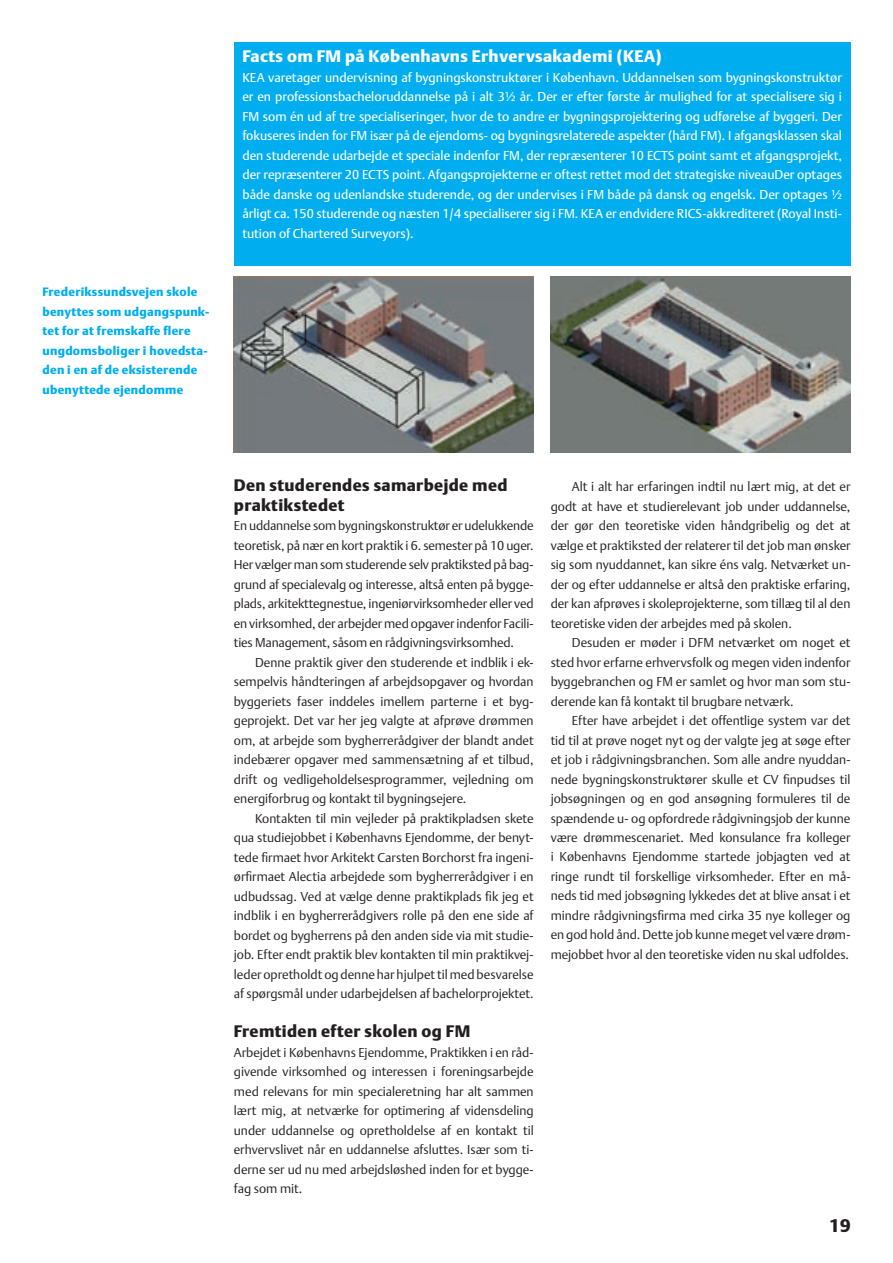
<style>
.page{position:relative;width:893px;height:1263px;background:#fff}
.page>*{position:absolute;margin:0;border:0;box-sizing:border-box;transform-origin:0 0}
.t1{font:18px "DTL Argo T Black";color:#231f20}
.t2{font:16.5px/19.5px "DTL Argo T Black";letter-spacing:.025em;color:#231f20}
.t3{font:16.5px "DTL Argo T Black";letter-spacing:.02em;color:#fff}
.t4{font:12.75px/19.5px "DTL Argo T Light";color:#231f20;text-align:justify}
.t5{font:12.75px/19.5px "DTL Argo T";color:#fff;text-align:justify}
.t6{font:12px/19.5px "DTL Argo T Black";letter-spacing:.02em;color:#00aeef}
</style>
<div class="page">
<img style="left:234px;top:277px;width:300px;height:175px">
<img style="left:551px;top:277px;width:299px;height:175px">
<div style="left:234px;top:43px;width:616px;height:223px;background:#00aeef"></div>
<p class="t6" style="left:43px;top:282px;width:168px">Frederikssundsvejen skole benyttes som udgangspunk&shy;tet for at fremskaffe flere ungdomsboliger i hovedsta&shy;den i en af de eksisterende ubenyttede ejendomme</p>
<p class="t3" style="left:242px;top:46px;width:393px">Facts om FM på Københavns Erhvervsakademi (KEA</p>
<p class="t3" style="left:655px;top:46px;width:8px">)</p>
<p class="t5" style="left:242px;top:67px;width:601px">KEA varetager undervisning af bygningskonstruktører i København. Uddannelsen som bygningskonstruktør er en professionsbacheloruddannelse på i alt 3½ år. Der er efter første år mulighed for at specialisere sig i FM som én ud af tre specialiseringer, hvor de to andre er bygningsprojektering og udførelse af byggeri. Der fokuseres inden for FM især på de ejendoms- og bygningsrelaterede aspekter (hård FM). I afgangsklassen skal den studerende udarbejde et speciale indenfor FM, der repræsenterer 10 ECTS point samt et afgangsprojekt, der repræsenterer 20 ECTS point. Afgangsprojekterne er oftest rettet mod det strategiske niveauDer optages både danske og udenlandske studerende, og der undervises i FM både på dansk og engelsk. Der optages ½ årligt ca. 150 studerende og næsten 1/4 specialiserer sig i FM. KEA er endvidere RICS-akkrediteret (Royal Insti&shy;tution of Chartered Surveyors).</p>
<p class="t2" style="left:234px;top:475px;width:275px">Den studerendes samarbejde med praktikstedet</p>
<p class="t4" style="left:234px;top:516px;width:301px">En uddannelse som bygningskonstruktør er udelukkende teoretisk, på nær en kort praktik i 6. semester på 10 uger.<br>Her vælger man som studerende selv praktiksted på bag&shy;grund af specialevalg og interesse, altså enten på bygge&shy;plads, arkitekttegnestue, ingeniørvirksomheder eller ved en virksomhed, der arbejder med opgaver indenfor Facili&shy;ties Management, såsom en rådgivningsvirksomhed.</p>
<p class="t4" style="left:234px;top:652px;width:301px;text-indent:21px">Denne praktik giver den studerende et indblik i ek&shy;sempelvis håndteringen af arbejdsopgaver og hvordan byggeriets faser inddeles imellem parterne i et byg&shy;geprojekt. Det var her jeg valgte at afprøve drømmen om, at arbejde som bygherrerådgiver der blandt andet indebærer opgaver med sammensætning af et tilbud, drift og vedligeholdelsesprogrammer, vejledning om energiforbrug og kontakt til bygningsejere.</p>
<p class="t4" style="left:234px;top:808px;width:301px;text-indent:21px">Kontakten til min vejleder på praktikpladsen skete qua studiejobbet i Københavns Ejendomme, der benyt&shy;tede firmaet hvor Arkitekt Carsten Borchorst fra ingeni&shy;ørfirmaet Alectia arbejdede som bygherrerådgiver i en udbudssag. Ved at vælge denne praktikplads fik jeg et indblik i en bygherrerådgivers rolle på den ene side af bordet og bygherrens på den anden side via mit studie&shy;job. Efter endt praktik blev kontakten til min praktikvej&shy;leder opretholdt og denne har hjulpet til med besvarelse af spørgsmål under udarbejdelsen af bachelorprojektet.</p>
<p class="t2" style="left:234px;top:1021px;width:225px">Fremtiden efter skolen og FM</p>
<p class="t4" style="left:234px;top:1042px;width:301px">Arbejdet i Københavns Ejendomme, Praktikken i en råd&shy;givende virksomhed og interessen i foreningsarbejde med relevans for min specialeretning har alt sammen lært mig, at netværke for optimering af vidensdeling under uddannelse og opretholdelse af en kontakt til erhvervslivet når en uddannelse afsluttes. Især som ti&shy;derne ser ud nu med arbejdsløshed inden for et bygge&shy;fag som mit.</p>
<p class="t4" style="left:551px;top:477px;width:301px;text-indent:21px">Alt i alt har erfaringen indtil nu lært mig, at det er godt at have et studierelevant job under uddannelse, der gør den teoretiske viden håndgribelig og det at vælge et praktiksted der relaterer til det job man ønsker sig som nyuddannet, kan sikre éns valg. Netværket un&shy;der og efter uddannelse er altså den praktiske erfaring, der kan afprøves i skoleprojekterne, som tillæg til al den teoretiske viden der arbejdes med på skolen.</p>
<p class="t4" style="left:551px;top:633px;width:301px;text-indent:21px">Desuden er møder i DFM netværket om noget et sted hvor erfarne erhvervsfolk og megen viden indenfor byggebranchen og FM er samlet og hvor man som stu&shy;derende kan få kontakt til brugbare netværk.</p>
<p class="t4" style="left:551px;top:711px;width:301px;text-indent:21px">Efter have arbejdet i det offentlige system var det tid til at prøve noget nyt og der valgte jeg at søge efter et job i rådgivningsbranchen. Som alle andre nyuddan&shy;nede bygningskonstruktører skulle et CV finpudses til jobsøgningen og en god ansøgning formuleres til de spændende u- og opfordrede rådgivningsjob der kunne være drømmescenariet. Med konsulance fra kolleger i Københavns Ejendomme startede jobjagten ved at ringe rundt til forskellige virksomheder. Efter en må&shy;neds tid med jobsøgning lykkedes det at blive ansat i et mindre rådgivningsfirma med cirka 35 nye kolleger og en god hold ånd. Dette job kunne meget vel være drøm&shy;mejobbet hvor al den teoretiske viden nu skal udfoldes.</p>
<h1 class="t1" style="left:829px;top:1215px;width:23px">19</h1>
</div>
